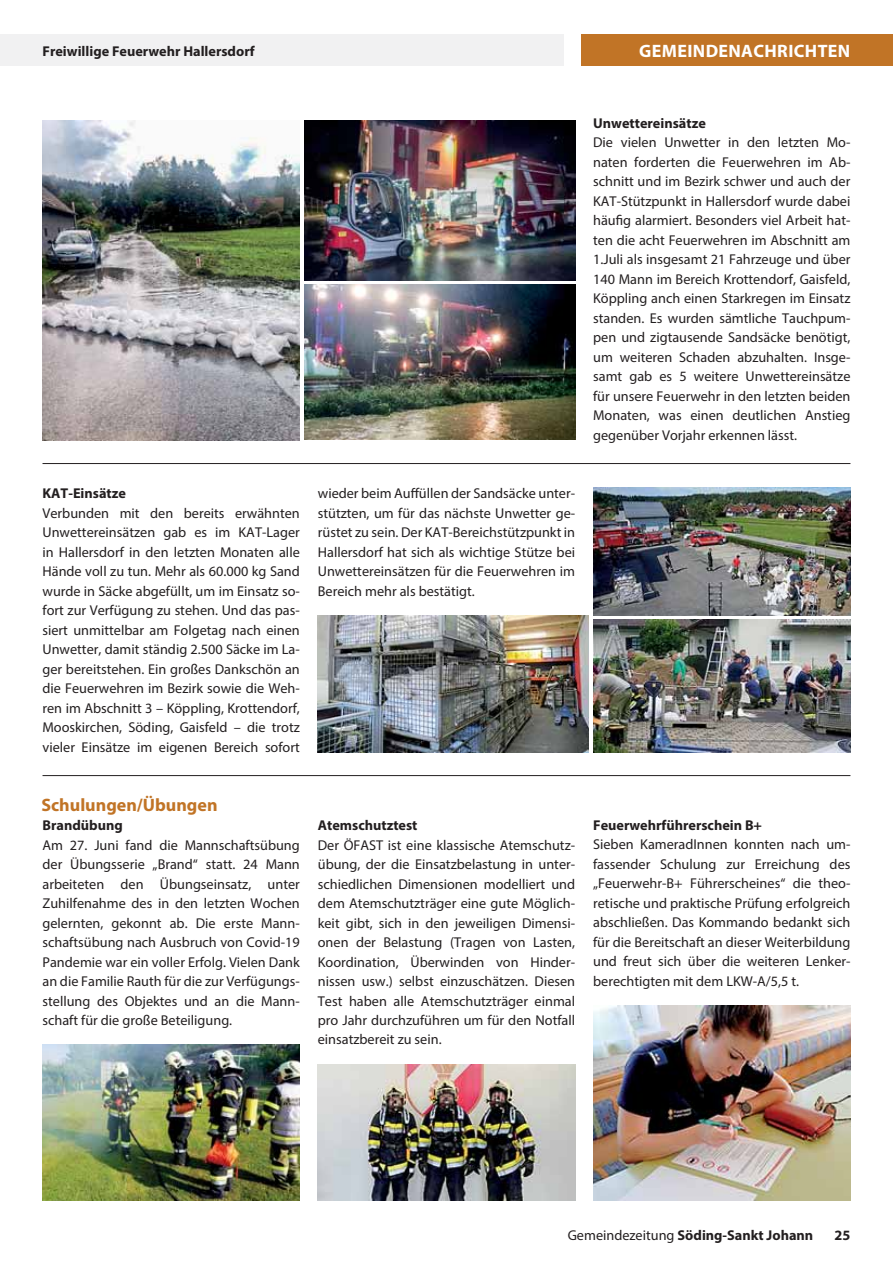
<style>
.page{position:relative;width:893px;height:1263px;background:#fff}
.page>*{position:absolute;margin:0;border:0;box-sizing:border-box;transform-origin:0 0}
.t1{font:700 18px "Myriad Pro";letter-spacing:.02em;color:#fff}
.t2{font:700 18px "Myriad Pro";color:#c17426}
.t3{font:14.25px/19.5px "Myriad Pro";color:#231f20;text-align:justify}
.t4{font:700 14.25px "Myriad Pro";color:#231f20}
.s1{font-weight:400}
</style>
<div class="page">
<div style="left:0;top:34px;width:564px;height:32px;background:#f1f1f2"></div>
<div style="left:582px;top:34px;width:311px;height:32px;background:#c17426"></div>
<hr style="left:43px;top:463px;width:807px;height:1px;background:#231f20">
<hr style="left:43px;top:775px;width:807px;height:1px;background:#231f20">
<img style="left:43px;top:120px;width:257px;height:320px">
<img style="left:304px;top:120px;width:271px;height:160px">
<img style="left:304px;top:284px;width:271px;height:156px">
<img style="left:593px;top:620px;width:257px;height:132px">
<img style="left:593px;top:487px;width:257px;height:128px">
<img style="left:318px;top:615px;width:271px;height:137px">
<img style="left:43px;top:1044px;width:257px;height:156px">
<img style="left:318px;top:1064px;width:257px;height:136px">
<img style="left:593px;top:1005px;width:257px;height:195px">
<p class="t4" style="left:43px;top:46px;width:214px">Freiwillige Feuerwehr Hallersdorf</p>
<p class="t1" style="left:639px;top:44px;width:213px">GEMEINDENACHRICHTEN</p>
<p class="t4" style="left:43px;top:488px;width:85px">KAT-Einsätze</p>
<p class="t3" style="left:43px;top:505px;width:259px">Verbunden mit den bereits erwähnten Unwettereinsätzen gab es im KAT-Lager in Hallersdorf in den letzten Monaten alle Hände voll zu tun. Mehr als 60.000 kg Sand wurde in Säcke abgefüllt, um im Einsatz so&shy;fort zur Verfügung zu stehen. Und das pas&shy;siert unmittelbar am Folgetag nach einen Unwetter, damit ständig 2.500 Säcke im La&shy;ger bereitstehen. Ein großes Dankschön an die Feuerwehren im Bezirk sowie die Weh&shy;ren im Abschnitt 3 – Köppling, Krottendorf, Mooskirchen, Söding, Gaisfeld – die trotz vieler Einsätze im eigenen Bereich sofort</p>
<p class="t2" style="left:41px;top:798px;width:178px">Schulungen/Übungen</p>
<p class="t4" style="left:43px;top:820px;width:82px">Brandübung</p>
<p class="t3" style="left:43px;top:836px;width:259px">Am 27. Juni fand die Mannschaftsübung der Übungsserie „Brand“ statt. 24 Mann arbeiteten den Übungseinsatz, unter Zuhilfe nahme des in den letzten Wochen gelernten, gekonnt ab. Die erste Mann&shy;schaftsübung nach Ausbruch von Covid-19<br>Pandemie war ein voller Erfolg. Vielen Dank an die Familie Rauth für die zur Verfügungs&shy;stellung des Objektes und an die Mann&shy;schaft für die große Beteiligung.</p>
<p class="t3" style="left:318px;top:485px;width:259px">wieder beim Auffüllen der Sandsäcke unter&shy;stützten, um für das nächste Unwetter ge&shy;rüstet zu sein. Der KAT-Bereichstützpunkt in Hallersdorf hat sich als wichtige Stütze bei Unwetterein sätzen für die Feuerwehren im Bereich mehr als bestätigt.</p>
<p class="t4" style="left:318px;top:820px;width:101px">Atemschutztest</p>
<p class="t3" style="left:318px;top:836px;width:259px">Der ÖFAST ist eine klassische Atemschutz&shy;übung, der die Einsatzbelastung in unter&shy;schiedlichen Dimensionen modelliert und dem Atemschutzträger eine gute Möglich&shy;keit gibt, sich in den jeweiligen Dimensi&shy;onen der Belastung (Tragen von Lasten, Koordi nation, Überwinden von Hinder&shy;nissen usw.) selbst einzuschätzen. Diesen Test haben alle Atemschutzträger einmal pro Jahr durchzuführen um für den Notfall einsatzbereit zu sein.</p>
<p class="t4" style="left:593px;top:118px;width:114px">Unwettereinsätze</p>
<p class="t3" style="left:593px;top:134px;width:259px">Die vielen Unwetter in den letzten Mo&shy;naten forderten die Feuerwehren im Ab&shy;schnitt und im Bezirk schwer und auch der KAT-Stützpunkt in Hallersdorf wurde dabei häufig alarmiert. Besonders viel Arbeit hat&shy;ten die acht Feuer wehren im Abschnitt am 1.Juli als ins gesamt 21 Fahrzeuge und über 140 Mann im Bereich Krottendorf, Gaisfeld, Köppling anch einen Starkregen im Einsatz standen. Es wurden sämtliche Tauchpum&shy;pen und zigtausende Sandsäcke benötigt, um weiteren Schaden abzuhalten. Insge&shy;samt gab es 5 weitere Unwettereinsätze für unsere Feuerwehr in den letzten beiden Monaten, was einen deutlichen Anstieg gegen über Vorjahr erkennen lässt.</p>
<p class="t4" style="left:593px;top:820px;width:170px">Feuerwehrführerschein B+</p>
<p class="t3" style="left:593px;top:836px;width:259px">Sieben KameradInnen konnten nach um&shy;fassender Schulung zur Erreichung des „Feuerwehr-B+ Führerscheines“ die theo&shy;retische und praktische Prüfung erfolgreich abschließen. Das Kommando bedankt sich für die Bereitschaft an dieser Weiterbildung und freut sich über die weiteren Lenker&shy;berechtigten mit dem LKW-A/5,5 t.</p>
<p class="t4" style="left:568px;top:1229px;width:247px"><span class="s1">Gemeindezeitung</span> Söding-Sankt Johann</p>
<p class="t4" style="left:835px;top:1229px;width:17px">25</p>
</div>
